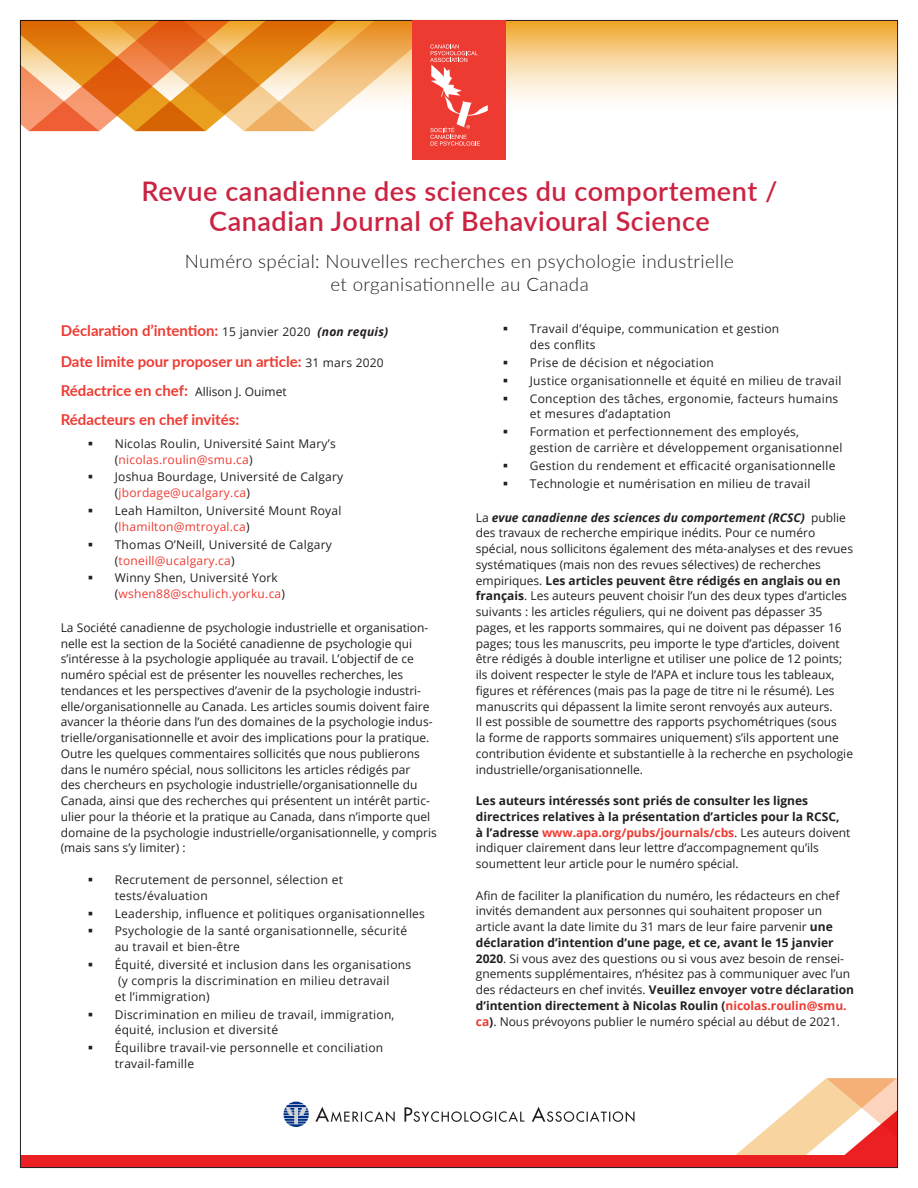
<style>
.page{position:relative;width:918px;height:1188px;background:#fff}
.page>*{position:absolute;margin:0;border:0;box-sizing:border-box;transform-origin:0 0}
.t1{font:600 27px "Lato";letter-spacing:.02em;color:#cb2342}
.Intro_Text{font:300 18.75px/23.2px "Lato";letter-spacing:.02em;color:#231f20;text-align:center}
.Header_1{font:700 15px/30.8px "Lato";color:#ee3b32}
.t2{font:12px/15.8px "Open Sans";color:#231f20}
.t3{font:12px/15.8px "Open Sans";letter-spacing:.02em;color:#231f20}
.t4{font:700 12px/15.8px "Open Sans";color:#231f20}
.s1{font-family:"Open Sans";font-weight:400;font-size:12px;color:#231f20}
.s2{font-family:"Open Sans";font-style:italic;font-size:12px;color:#231f20}
.s3{color:#ee3b32}
.s4{font-weight:700;font-style:italic}
.s5{font-weight:700}
.s6{font-weight:400}
.s7{font-weight:700;color:#ee3b32}
</style>
<div class="page">
<svg style="left:723px;top:1078px;width:173px;height:78px"></svg>
<svg style="left:284px;top:1102px;width:25px;height:25px"></svg>
<svg style="left:315px;top:1107px;width:319px;height:15px"></svg>
<div style="left:20px;top:1156px;width:878px;height:12px;background:#ec1f23"></div>
<svg style="left:506px;top:22px;width:390px;height:78px;background:#f7d59c"></svg>
<svg style="left:20px;top:20px;width:392px;height:111px;background:#eaa25a"></svg>
<div style="left:412px;top:20px;width:94px;height:140px;background:#ee3b32"></div>
<svg style="left:430px;top:44px;width:58px;height:102px"></svg>
<h1 class="t1" style="left:142px;top:172px;width:637px">Revue canadienne des sciences du comportement /</h1>
<h1 class="t1" style="left:209px;top:202px;width:502px">Canadian Journal of Behavioural Science</h1>
<p class="Intro_Text" style="left:185px;top:249px;width:551px">Numéro spécial: Nouvelles recherches en psychologie industrielle et organisationnelle au Canada</p>
<p class="Header_1" style="left:61px;top:315px;width:329px">Déclaration d’intention: <span class="s1">15 janvier 2020</span> <span class="s2">(non requis)<br></span>Date limite pour proposer un article: <span class="s1">31 mars 2020</span></p>
<p class="Header_1" style="left:61px;top:375px;width:228px">Rédactrice en chef: <span class="s1">Allison J. Ouimet</span></p>
<p class="Header_1" style="left:61px;top:404px;width:180px">Rédacteurs en chef invités:</p>
<p class="t3" style="left:115px;top:435px;width:223px">Nicolas Roulin, Université Saint Mary’s (<span class="s3">nicolas.roulin@smu.ca</span>)</p>
<p class="t3" style="left:115px;top:469px;width:230px">Joshua Bourdage, Université de Calgary (<span class="s3">jbordage@ucalgary.ca</span>)</p>
<p class="t3" style="left:115px;top:503px;width:228px">Leah Hamilton, Université Mount Royal (<span class="s3">lhamilton@mtroyal.ca</span>)</p>
<p class="t3" style="left:115px;top:536px;width:219px">Thomas O’Neill, Université de Calgary (<span class="s3">toneill@ucalgary.ca</span>)</p>
<p class="t3" style="left:115px;top:570px;width:172px">Winny Shen, Université York (<span class="s3">wshen88@schulich.yorku.ca</span>)</p>
<p class="t2" style="left:61px;top:619px;width:378px">La Société canadienne de psychologie industrielle et organisation&shy;nelle est la section de la Société canadienne de psychologie qui s’intéresse à la psychologie appliquée au travail. L’objectif de ce numéro spécial est de présenter les nouvelles recherches, les tendances et les perspectives d’avenir de la psychologie industri&shy;elle/organisationnelle au Canada. Les articles soumis doivent faire avancer la théorie dans l’un des domaines de la psychologie indus&shy;trielle/organisationnelle et avoir des implications pour la pratique.<br>Outre les quelques commentaires sollicités que nous publierons dans le numéro spécial, nous sollicitons les articles rédigés par<br>des chercheurs en psychologie industrielle/organisationnelle du Canada, ainsi que des recherches qui présentent un intérêt partic&shy;ulier pour la théorie et la pratique au Canada, dans n’importe quel domaine de la psychologie industrielle/organisationnelle, y compris (mais sans s’y limiter) :</p>
<p class="t3" style="left:115px;top:871px;width:230px">Recrutement de personnel, sélection et tests/évaluation</p>
<p class="t3" style="left:115px;top:905px;width:312px">Leadership, influence et politiques organisationnelles</p>
<p class="t3" style="left:115px;top:923px;width:294px">Psychologie de la santé organisationnelle, sécurité au travail et bien-être</p>
<p class="t3" style="left:115px;top:957px;width:298px">Équité, diversité et inclusion dans les organisations (y compris la discrimination en milieu detravail<br>et l’immigration)</p>
<p class="t3" style="left:115px;top:1006px;width:281px">Discrimination en milieu de travail, immigration, équité, inclusion et diversité</p>
<p class="t3" style="left:115px;top:1040px;width:270px">Équilibre travail-vie personnelle et conciliation travail-famille</p>
<p class="t3" style="left:530px;top:321px;width:251px">Travail d’équipe, communication et gestion des conflits</p>
<p class="t3" style="left:530px;top:354px;width:186px">Prise de décision et négociation</p>
<p class="t3" style="left:530px;top:372px;width:313px">Justice organisationnelle et équité en milieu de travail</p>
<p class="t3" style="left:530px;top:390px;width:310px">Conception des tâches, ergonomie, facteurs humains et mesures d’adaptation</p>
<p class="t3" style="left:530px;top:424px;width:314px">Formation et perfectionnement des employés, gestion de carrière et développement organisationnel</p>
<p class="t3" style="left:530px;top:457px;width:307px">Gestion du rendement et efficacité organisationnelle</p>
<p class="t3" style="left:530px;top:475px;width:282px">Technologie et numérisation en milieu de travail</p>
<p class="t2" style="left:476px;top:509px;width:379px">La <span class="s4">evue canadienne des sciences du comportement (RCSC)</span> publie des travaux de recherche empirique inédits. Pour ce numéro spécial, nous sollicitons également des méta-analyses et des revues systématiques (mais non des revues sélectives) de recherches empiriques. <span class="s5">Les articles peuvent être rédigés en anglais ou en français</span>. Les auteurs peuvent choisir l’un des deux types d’articles suivants : les articles réguliers, qui ne doivent pas dépasser 35 pages, et les rapports sommaires, qui ne doivent pas dépasser 16 pages; tous les manuscrits, peu importe le type d’articles, doivent être rédigés à double interligne et utiliser une police de 12 points; ils doivent respecter le style de l’APA et inclure tous les tableaux, figures et références (mais pas la page de titre ni le résumé). Les manuscrits qui dépassent la limite seront renvoyés aux auteurs.<br>Il est possible de soumettre des rapports psychométriques (sous<br>la forme de rapports sommaires uniquement) s’ils apportent une contribution évidente et substantielle à la recherche en psychologie industrielle/organisationnelle.</p>
<p class="t4" style="left:476px;top:793px;width:376px">Les auteurs intéressés sont priés de consulter les lignes directrices relatives à la présentation d’articles pour la RCSC,<br>à l’adresse <span class="s3">www.apa.org/pubs/journals/cbs</span><span class="s6">. Les auteurs doivent indiquer clairement dans leur lettre d’accompagnement qu’ils soumettent leur article pour le numéro spécial.</span></p>
<p class="t2" style="left:476px;top:887px;width:380px">Afin de faciliter la planification du numéro, les rédacteurs en chef invités demandent aux personnes qui souhaitent proposer un article avant la date limite du 31 mars de leur faire parvenir <span class="s5">une déclaration d’intention d’une page, et ce, avant le 15 janvier 2020</span>. Si vous avez des questions ou si vous avez besoin de rensei&shy;gnements supplémentaires, n’hésitez pas à communiquer avec l’un des rédacteurs en chef invités. <span class="s5">Veuillez envoyer votre déclaration d’intention directement à Nicolas Roulin (</span><span class="s7">nicolas.roulin@smu. ca</span><span class="s5">)</span>. Nous prévoyons publier le numéro spécial au début de 2021.</p>
</div>
